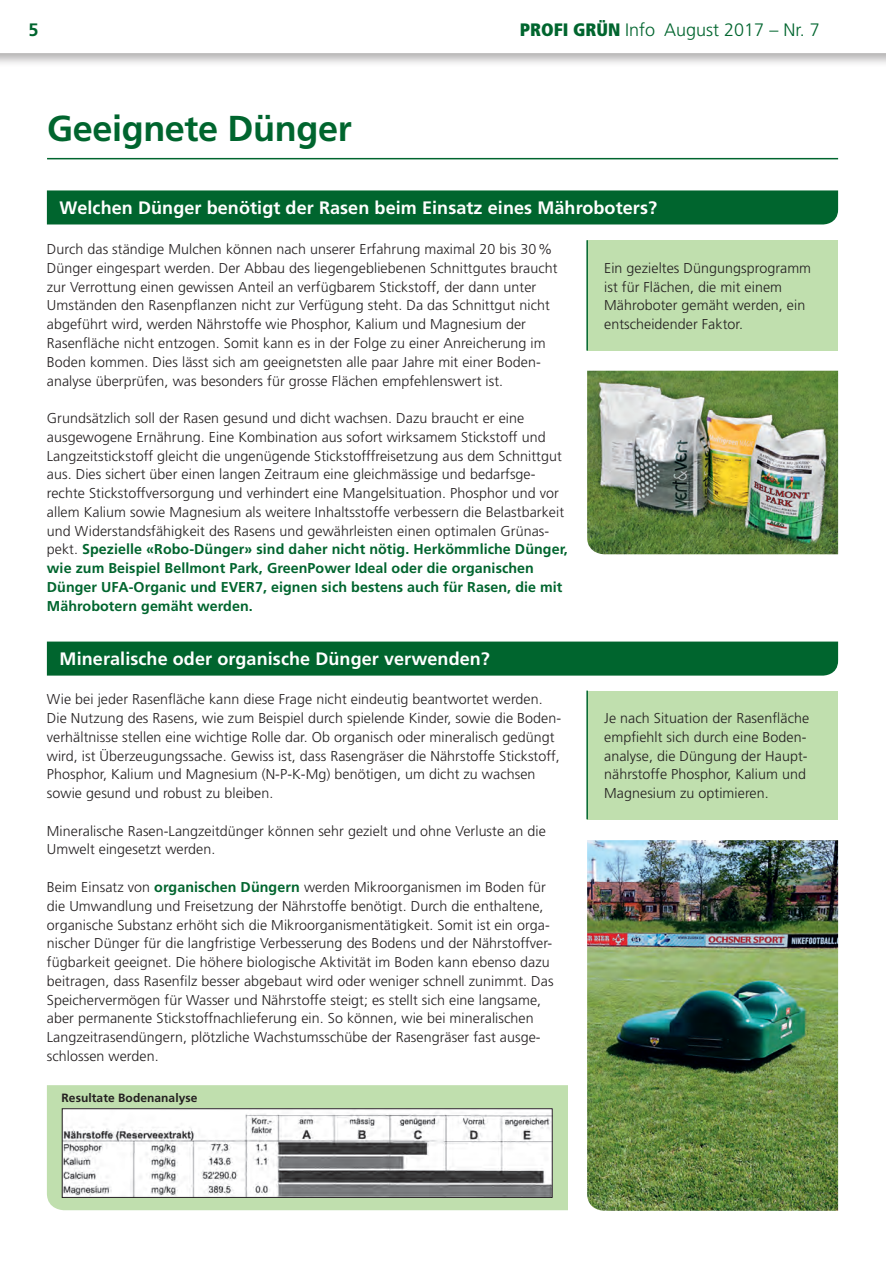
<style>
.page{position:relative;width:886px;height:1267px;background:#fff}
.page>*{position:absolute;margin:0;border:0;box-sizing:border-box;transform-origin:0 0}
.t1{font:700 36px "Frutiger LT Std";letter-spacing:-.01em;color:#00652e}
.t2{font:700 18px "Frutiger LT Std";letter-spacing:.005em;color:#fff}
.t3{font:300 18px "Frutiger LT Std";color:#00652e}
.t4{font:700 18px "Frutiger LT Std";color:#00652e}
.t5{font:300 14.25px/18.8px "Frutiger LT Std";letter-spacing:.005em;color:#231f20}
.t6{font:700 12px "Frutiger LT Std";letter-spacing:.005em;color:#231f20}
.s1{font-weight:900;font-stretch:condensed}
.s2{font-weight:700;color:#00652e}
</style>
<div class="page">
<svg style="left:0;top:53px;width:886px;height:11px"></svg>
<hr style="left:47px;top:158px;width:791px;height:1px;background:#00652e">
<div style="left:47px;top:190px;width:791px;height:34px;background:#00652e"></div>
<div style="left:47px;top:641px;width:791px;height:34px;background:#00652e"></div>
<div style="left:587px;top:240px;width:251px;height:110px;background:#c0dfae"></div>
<hr style="left:586px;top:240px;width:2px;height:110px;background:#00652e">
<div style="left:587px;top:690px;width:251px;height:129px;background:#c0dfae"></div>
<hr style="left:586px;top:690px;width:2px;height:129px;background:#00652e">
<img style="left:587px;top:371px;width:251px;height:183px">
<div style="left:47px;top:1085px;width:521px;height:125px;background:#c0dfae"></div>
<img style="left:64px;top:1110px;width:486px;height:85px">
<div style="left:62px;top:1108px;width:490px;height:89px;border:1px solid #231f20"></div>
<img style="left:587px;top:840px;width:251px;height:370px">
<p class="t4" style="left:28px;top:19px;width:12px">5</p>
<p class="t3" style="left:520px;top:19px;width:301px"><span class="s1">PROFI GRÜN</span> Info August 2017 – Nr. 7</p>
<h1 class="t1" style="left:47px;top:107px;width:306px">Geeignete Dünger</h1>
<p class="t2" style="left:60px;top:197px;width:599px">Welchen Dünger benötigt der Rasen beim Einsatz eines Mähroboters?</p>
<p class="t5" style="left:47px;top:240px;width:512px">Durch das ständige Mulchen können nach unserer Erfahrung maximal 20 bis 30% Dünger eingespart werden. Der Abbau des liegengebliebenen Schnittgutes braucht zur Verrottung einen gewissen Anteil an verfügbarem Stickstoff, der dann unter Umständen den Rasenpflanzen nicht zur Verfügung steht. Da das Schnittgut nicht abgeführt wird, werden Nährstoffe wie Phosphor, Kalium und Magnesium der Rasenfläche nicht entzogen. Somit kann es in der Folge zu einer Anreicherung im Boden kommen. Dies lässt sich am geeignetsten alle paar Jahre mit einer Boden&shy;analyse überprüfen, was besonders für grosse Flächen empfehlenswert ist.</p>
<p class="t5" style="left:47px;top:409px;width:522px">Grundsätzlich soll der Rasen gesund und dicht wachsen. Dazu braucht er eine ausgewogene Ernährung. Eine Kombination aus sofort wirksamem Stickstoff und Langzeitstickstoff gleicht die ungenügende Stickstofffreisetzung aus dem Schnittgut aus. Dies sichert über einen langen Zeitraum eine gleichmässige und bedarfsge&shy;rechte Stickstoffversorgung und verhindert eine Mangelsituation. Phosphor und vor allem Kalium sowie Magnesium als weitere Inhaltsstoffe verbessern die Belastbarkeit und Widerstandsfähigkeit des Rasens und gewährleisten einen optimalen Grünas&shy;pekt. <span class="s2">Spezielle «Robo-Dünger» sind daher nicht nötig. Herkömmliche Dünger, wie zum Beispiel Bellmont Park, GreenPower Ideal oder die organischen Dünger UFA-Organic und EVER7, eignen sich bestens auch für Rasen, die mit Mährobotern gemäht werden.</span></p>
<p class="t2" style="left:60px;top:648px;width:432px">Mineralische oder organische Dünger verwenden?</p>
<p class="t5" style="left:47px;top:690px;width:516px">Wie bei jeder Rasenfläche kann diese Frage nicht eindeutig beantwortet werden.<br>Die Nutzung des Rasens, wie zum Beispiel durch spielende Kinder, sowie die Boden&shy;verhältnisse stellen eine wichtige Rolle dar. Ob organisch oder mineralisch gedüngt wird, ist Überzeugungssache. Gewiss ist, dass Rasengräser die Nährstoffe Stickstoff, Phosphor, Kalium und Magnesium (N-P-K-Mg) benötigen, um dicht zu wachsen sowie gesund und robust zu bleiben.</p>
<p class="t5" style="left:47px;top:821px;width:500px">Mineralische Rasen-Langzeitdünger können sehr gezielt und ohne Verluste an die<br>Umwelt eingesetzt werden.</p>
<p class="t5" style="left:47px;top:878px;width:508px">Beim Einsatz von <span class="s2">organischen Düngern</span> werden Mikroorganismen im Boden für die Umwandlung und Freisetzung der Nährstoffe benötigt. Durch die enthaltene, organische Substanz erhöht sich die Mikroorganismentätigkeit. Somit ist ein orga&shy;nischer Dünger für die langfristige Verbesserung des Bodens und der Nährstoffver&shy;fügbarkeit geeignet. Die höhere biologische Aktivität im Boden kann ebenso dazu beitragen, dass Rasenfilz besser abgebaut wird oder weniger schnell zunimmt. Das Speichervermögen für Wasser und Nährstoffe steigt; es stellt sich eine langsame, aber permanente Stickstoffnachlieferung ein. So können, wie bei mineralischen Langzeitrasendüngern, plötzliche Wachstumsschübe der Rasengräser fast ausge&shy;schlossen werden.</p>
<p class="t6" style="left:62px;top:1090px;width:137px">Resultate Bodenanalyse</p>
<p class="t5" style="left:604px;top:259px;width:208px">Ein gezieltes Düngungsprogramm ist für Flächen, die mit einem<br>Mähroboter gemäht werden, ein entscheidender Faktor.</p>
<p class="t5" style="left:604px;top:709px;width:206px">Je nach Situation der Rasenfläche empfiehlt sich durch eine Boden&shy;analyse, die Düngung der Haupt&shy;nährstoffe Phosphor, Kalium und<br>Magnesium zu optimieren.</p>
</div>
